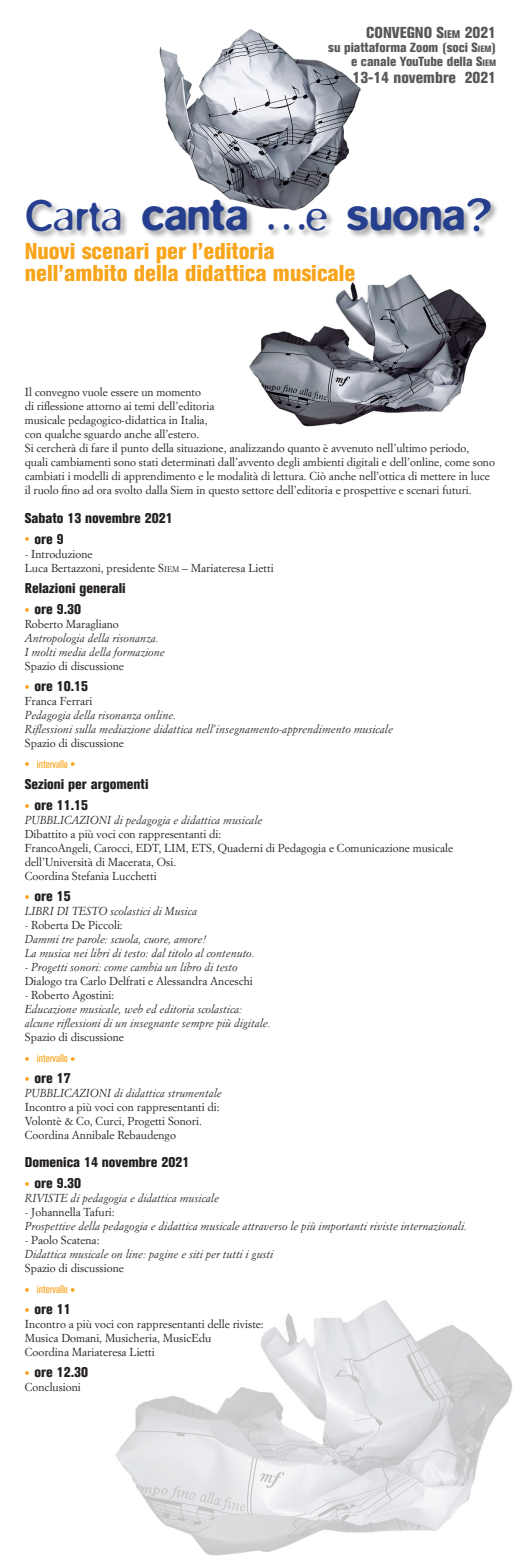
<style>
.page{position:relative;width:521px;height:1563px;background:#fff}
.page>*{position:absolute;margin:0;border:0;box-sizing:border-box;transform-origin:0 0}
.t1{font:500 44.62px "Blur";color:#253f8e}
.t2{font:800 condensed 22.75px/21.9px "Akzidenz Grotesk BQ";color:#f9a51b}
.t3{font:800 condensed 15.75px "Akzidenz Grotesk BQ";color:#57585a}
.t4{font:800 condensed 14px/21px "Akzidenz Grotesk BQ";color:#231f20}
.t5{font:800 condensed 13.12px/14px "Akzidenz Grotesk BQ";color:#57585a;text-align:right}
.t6{font:11.38px/14px "Simoncini Garamond Std";color:#231f20}
.t7{font:italic 11.38px/14px "Simoncini Garamond Std";color:#231f20}
.t8{font:condensed 11.38px "Akzidenz Grotesk BQ";color:#f9a51b}
.s1{font-style:inherit}
.s2{font-size:11.03px}
.s3{font-size:9.19px}
.s4{font-family:"Blur Light A";font-weight:400;font-size:46.38px}
.s5{font-family:"Blur Light A";font-weight:400;font-size:52.5px}
.s6{font-family:"Helvetica 87";font-size:18.38px;color:#f9a51b}
.s7{font-size:7.96px}
.s8{font-family:"Helvetica 87";font-weight:800;font-size:18.38px}
.s9{font-style:italic}
</style>
<div class="page">
<img style="left:115px;top:1300px;width:398px;height:256px">
<img style="left:159px;top:29px;width:328px;height:398px">
<div style="left:25px;top:197px;width:474px;height:43px;background:#231f20;opacity:.4"></div>
<h3 class="t3" style="left:366px;top:24px;width:131px">CONVEGNO <span class="s1">S</span><span class="s2">IEM</span> 2021</h3>
<p class="t5" style="left:328px;top:41px;width:169px">su piattaforma Zoom (soci <span class="s1">S</span><span class="s3">IEM</span>) e canale YouTube della <span class="s1">S</span><span class="s3">IEM</span></p>
<h3 class="t3" style="left:352px;top:68px;width:145px">13-14 novembre 2021</h3>
<h1 class="t1" style="left:25px;top:189px;width:469px"><span class="s4">Carta</span> canta <span class="s4">…e</span> suona<span class="s5">?</span></h1>
<h2 class="t2" style="left:25px;top:240px;width:332px">Nuovi scenari per l’editoria nell’ambito della didattica musicale</h2>
<p class="t6" style="left:25px;top:384px;width:472px">Il convegno vuole essere un momento<br>di riflessione attorno ai temi dell’editoria<br>musicale pedagogico-didattica in Italia,<br>con qualche sguardo anche all’estero.<br>Si cercherà di fare il punto della situazione, analizzando quanto è avvenuto nell’ultimo periodo, quali cambiamenti sono stati determinati dall’avvento degli ambienti digitali e dell’online, come sono cambiati i modelli di apprendimento e le modalità di lettura. Ciò anche nell’ottica di mettere in luce il ruolo fino ad ora svolto dalla Siem in questo settore dell’editoria e prospettive e scenari futuri.</p>
<p class="t4" style="left:25px;top:507px;width:149px">Sabato 13 novembre 2021 <span class="s6">·</span> ore 9</p>
<p class="t6" style="left:25px;top:546px;width:250px">- Introduzione<br>Luca Bertazzoni, presidente <span class="s1">S</span><span class="s7">iem</span> – Mariateresa Lietti</p>
<p class="t4" style="left:25px;top:577px;width:102px">Relazioni generali <span class="s6">·</span> ore 9.30</p>
<p class="t6" style="left:25px;top:616px;width:96px">Roberto Maragliano</p>
<p class="t7" style="left:25px;top:630px;width:141px">Antropologia della risonanza.<br>I molti media della formazione</p>
<p class="t6" style="left:25px;top:658px;width:101px">Spazio di discussione</p>
<p class="t4" style="left:25px;top:675px;width:65px"><span class="s6">·</span> ore 10.15</p>
<p class="t6" style="left:25px;top:693px;width:69px">Franca Ferrari</p>
<p class="t7" style="left:25px;top:707px;width:370px">Pedagogia della risonanza online.<br>Riflessioni sulla mediazione didattica nell’insegnamento-apprendimento musicale</p>
<p class="t6" style="left:25px;top:735px;width:101px">Spazio di discussione</p>
<p class="t8" style="left:25px;top:757px;width:52px"><span class="s8">·</span> intervallo <span class="s8">·</span></p>
<p class="t4" style="left:25px;top:773px;width:125px">Sezioni per argomenti <span class="s6">·</span> ore 11.15</p>
<p class="t7" style="left:25px;top:812px;width:239px">PUBBLICAZIONI di pedagogia e didattica musicale</p>
<p class="t6" style="left:25px;top:826px;width:430px">Dibattito a più voci con rappresentanti di:<br>FrancoAngeli, Carocci, EDT, LIM, ETS, Quaderni di Pedagogia e Comunicazione musicale dell’Università di Macerata, Osi.<br>Coordina Stefania Lucchetti</p>
<p class="t4" style="left:25px;top:885px;width:47px"><span class="s6">·</span> ore 15</p>
<p class="t7" style="left:25px;top:903px;width:174px">LIBRI DI TESTO scolastici di Musica</p>
<p class="t6" style="left:25px;top:917px;width:99px">- Roberta De Piccoli:</p>
<p class="t7" style="left:25px;top:931px;width:231px">Dammi tre parole: scuola, cuore, amore!<br>La musica nei libri di testo: dal titolo al contenuto.</p>
<p class="t6" style="left:25px;top:959px;width:229px">- <span class="s9">Progetti sonori: come cambia un libro di testo<br></span>Dialogo tra Carlo Delfrati e Alessandra Anceschi</p>
<p class="t6" style="left:25px;top:987px;width:91px">- Roberto Agostini:</p>
<p class="t7" style="left:25px;top:1001px;width:247px">Educazione musicale, web ed editoria scolastica: alcune riflessioni di un insegnante sempre più digitale.</p>
<p class="t6" style="left:25px;top:1029px;width:101px">Spazio di discussione</p>
<p class="t8" style="left:25px;top:1051px;width:52px"><span class="s8">·</span> intervallo <span class="s8">·</span></p>
<p class="t4" style="left:25px;top:1067px;width:47px"><span class="s6">·</span> ore 17</p>
<p class="t7" style="left:25px;top:1085px;width:198px">PUBBLICAZIONI di didattica strumentale</p>
<p class="t6" style="left:25px;top:1099px;width:196px">Incontro a più voci con rappresentanti di:<br>Volontè &amp; Co, Curci, Progetti Sonori.<br>Coordina Annibale Rebaudengo</p>
<p class="t4" style="left:25px;top:1151px;width:166px">Domenica 14 novembre 2021 <span class="s6">·</span> ore 9.30</p>
<p class="t7" style="left:25px;top:1190px;width:196px">RIVISTE di pedagogia e didattica musicale</p>
<p class="t6" style="left:25px;top:1204px;width:91px">- Johannella Tafuri:</p>
<p class="t7" style="left:25px;top:1218px;width:444px">Prospettive della pedagogia e didattica musicale attraverso le più importanti riviste internazionali.</p>
<p class="t6" style="left:25px;top:1232px;width:76px">- Paolo Scatena:</p>
<p class="t7" style="left:25px;top:1246px;width:250px">Didattica musicale on line: pagine e siti per tutti i gusti</p>
<p class="t6" style="left:25px;top:1260px;width:101px">Spazio di discussione</p>
<p class="t8" style="left:25px;top:1282px;width:52px"><span class="s8">·</span> intervallo <span class="s8">·</span></p>
<p class="t4" style="left:25px;top:1298px;width:47px"><span class="s6">·</span> ore 11</p>
<p class="t6" style="left:25px;top:1316px;width:240px">Incontro a più voci con rappresentanti delle riviste:<br>Musica Domani, Musicheria, MusicEdu<br>Coordina Mariateresa Lietti</p>
<p class="t4" style="left:25px;top:1361px;width:65px"><span class="s6">·</span> ore 12.30</p>
<p class="t6" style="left:25px;top:1379px;width:58px">Conclusioni</p>
</div>
